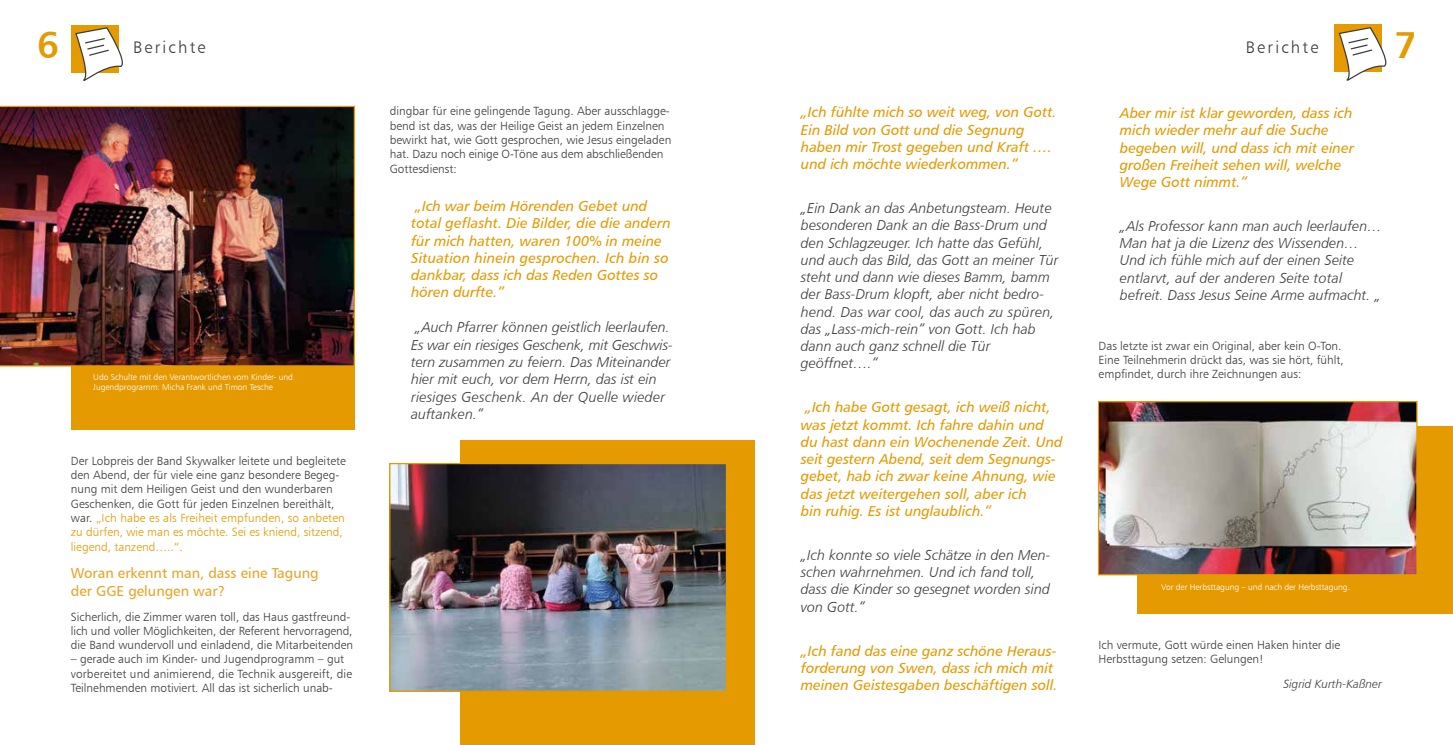
<style>
.page{position:relative;width:1453px;height:745px;background:#fff}
.page>*{position:absolute;margin:0;border:0;box-sizing:border-box;transform-origin:0 0}
.t1{font:37.5px "Humanist 777 BT Bold B";color:#e49a00}
.t2{font:16.75px "Humanist 777 BT Light B";letter-spacing:.13em;color:#3c3c3b}
.t3{font:14.38px/17.2px "Humanist 777 BT Light Italic B";color:#3c3c3b}
.t4{font:14.38px/17.2px "Humanist 777 BT Italic B";color:#e49a00}
.t5{font:14.38px/17.2px "Humanist 777 BT Roman B";color:#e8a429}
.t6{font:11.88px/14.2px "Humanist 777 BT Light B";color:#3c3c3b}
.t7{font:11.88px "Humanist 777 BT Light Italic B";color:#3c3c3b}
.t8{font:8.62px/10.4px "Humanist 777 BT Light B";letter-spacing:-.01em;color:#fff}
.s1{color:#e49a00}
</style>
<div class="page">
<div style="left:71px;top:25px;width:48px;height:47px;background:#e49a00"></div>
<svg style="left:74px;top:28px;width:49px;height:53px"></svg>
<div style="left:1334px;top:24px;width:48px;height:48px;background:#e49a00"></div>
<svg style="left:1338px;top:28px;width:49px;height:53px"></svg>
<div style="left:461px;top:440px;width:294px;height:304px;background:#e49a00"></div>
<div style="left:72px;top:109px;width:283px;height:320px;background:#e49a00"></div>
<div style="left:1137px;top:426px;width:316px;height:187px;background:#e49a00"></div>
<img style="left:1100px;top:403px;width:315px;height:170px">
<div style="left:1098px;top:401px;width:319px;height:174px;border:1px solid #e49a00"></div>
<img style="left:0;top:106px;width:355px;height:260px">
<img style="left:391px;top:464px;width:334px;height:225px">
<div style="left:389px;top:462px;width:338px;height:229px;border:1px solid #e49a00"></div>
<h1 class="t1" style="left:37px;top:21px;width:24px">6</h1>
<h2 class="t2" style="left:133px;top:37px;width:74px">Berichte</h2>
<h2 class="t2" style="left:1246px;top:37px;width:74px">Berichte</h2>
<h1 class="t1" style="left:1395px;top:21px;width:24px">7</h1>
<p class="t8" style="left:93px;top:371px;width:201px">Udo Schulte mit den Verantwortlichen vom Kinder- und<br>Jugendprogramm: Micha Frank und Timon Tesche</p>
<p class="t6" style="left:71px;top:453px;width:276px">Der Lobpreis der Band Skywalker leitete und begleitete den Abend, der für viele eine ganz besondere Begeg&shy;nung mit dem Heiligen Geist und den wunderbaren Geschenken, die Gott für jeden Einzelnen bereithält, war. <span class="s1">„Ich habe es als Freiheit empfunden, so anbeten zu dürfen, wie man es möchte. Sei es kniend, sitzend, liegend, tanzend…..“.</span></p>
<p class="t5" style="left:71px;top:564px;width:249px">Woran erkennt man, dass eine Tagung der GGE gelungen war?</p>
<p class="t6" style="left:71px;top:608px;width:284px">Sicherlich, die Zimmer waren toll, das Haus gastfreund&shy;lich und voller Möglichkeiten, der Referent hervorragend, die Band wundervoll und einladend, die Mitarbeitenden</p>
<p class="t6" style="left:71px;top:651px;width:283px">– gerade auch im Kinder- und Jugendprogramm – gut vorbereitet und animierend, die Technik ausgereift, die<br>Teilnehmenden motiviert. All das ist sicherlich unab-</p>
<p class="t6" style="left:390px;top:104px;width:283px">dingbar für eine gelingende Tagung. Aber ausschlagge&shy;bend ist das, was der Heilige Geist an jedem Einzelnen bewirkt hat, wie Gott gesprochen, wie Jesus eingeladen hat. Dazu noch einige O-Töne aus dem abschließenden Gottesdienst:</p>
<p class="t4" style="left:411px;top:197px;width:261px">„Ich war beim Hörenden Gebet und total geflasht. Die Bilder, die die andern für mich hatten, waren 100% in meine Situation hinein gesprochen. Ich bin so dankbar, dass ich das Reden Gottes so hören durfte.“</p>
<p class="t3" style="left:411px;top:318px;width:263px">„Auch Pfarrer können geistlich leerlaufen.<br>Es war ein riesiges Geschenk, mit Geschwis&shy;tern zusammen zu feiern. Das Miteinander hier mit euch, vor dem Herrn, das ist ein riesiges Geschenk. An der Quelle wieder auftanken.“</p>
<p class="t4" style="left:801px;top:103px;width:257px">„Ich fühlte mich so weit weg, von Gott.<br>Ein Bild von Gott und die Segnung haben mir Trost gegeben und Kraft …. und ich möchte wiederkommen.“</p>
<p class="t3" style="left:801px;top:199px;width:259px">„Ein Dank an das Anbetungsteam. Heute besonderen Dank an die Bass-Drum und den Schlagzeuger. Ich hatte das Gefühl, und auch das Bild, das Gott an meiner Tür steht und dann wie dieses Bamm, bamm der Bass-Drum klopft, aber nicht bedro&shy;hend. Das war cool, das auch zu spüren, das „Lass-mich-rein“ von Gott. Ich hab dann auch ganz schnell die Tür geöffnet….“</p>
<p class="t4" style="left:801px;top:398px;width:263px">„Ich habe Gott gesagt, ich weiß nicht, was jetzt kommt. Ich fahre dahin und du hast dann ein Wochenende Zeit. Und seit gestern Abend, seit dem Segnungs&shy;gebet, hab ich zwar keine Ahnung, wie das jetzt weitergehen soll, aber ich<br>bin ruhig. Es ist unglaublich.“</p>
<p class="t3" style="left:801px;top:545px;width:251px">„Ich konnte so viele Schätze in den Men&shy;schen wahrnehmen. Und ich fand toll, dass die Kinder so gesegnet worden sind von Gott.“</p>
<p class="t4" style="left:801px;top:641px;width:258px">„Ich fand das eine ganz schöne Heraus&shy;forderung von Swen, dass ich mich mit meinen Geistesgaben beschäftigen soll.</p>
<p class="t4" style="left:1120px;top:104px;width:235px">Aber mir ist klar geworden, dass ich mich wieder mehr auf die Suche begeben will, und dass ich mit einer großen Freiheit sehen will, welche<br>Wege Gott nimmt.“</p>
<p class="t3" style="left:1120px;top:217px;width:263px">„Als Professor kann man auch leerlaufen… Man hat ja die Lizenz des Wissenden… Und ich fühle mich auf der einen Seite entlarvt, auf der anderen Seite total befreit. Dass Jesus Seine Arme aufmacht. „</p>
<p class="t6" style="left:1098px;top:338px;width:247px">Das letzte ist zwar ein Original, aber kein O-Ton.<br>Eine Teilnehmerin drückt das, was sie hört, fühlt, empfindet, durch ihre Zeichnungen aus:</p>
<p class="t8" style="left:1161px;top:581px;width:190px">Vor der Herbsttagung – und nach der Herbsttagung.</p>
<p class="t6" style="left:1098px;top:637px;width:243px">Ich vermute, Gott würde einen Haken hinter die<br>Herbsttagung setzen: Gelungen!</p>
<p class="t7" style="left:1283px;top:676px;width:100px">Sigrid Kurth-Kaßner</p>
</div>
